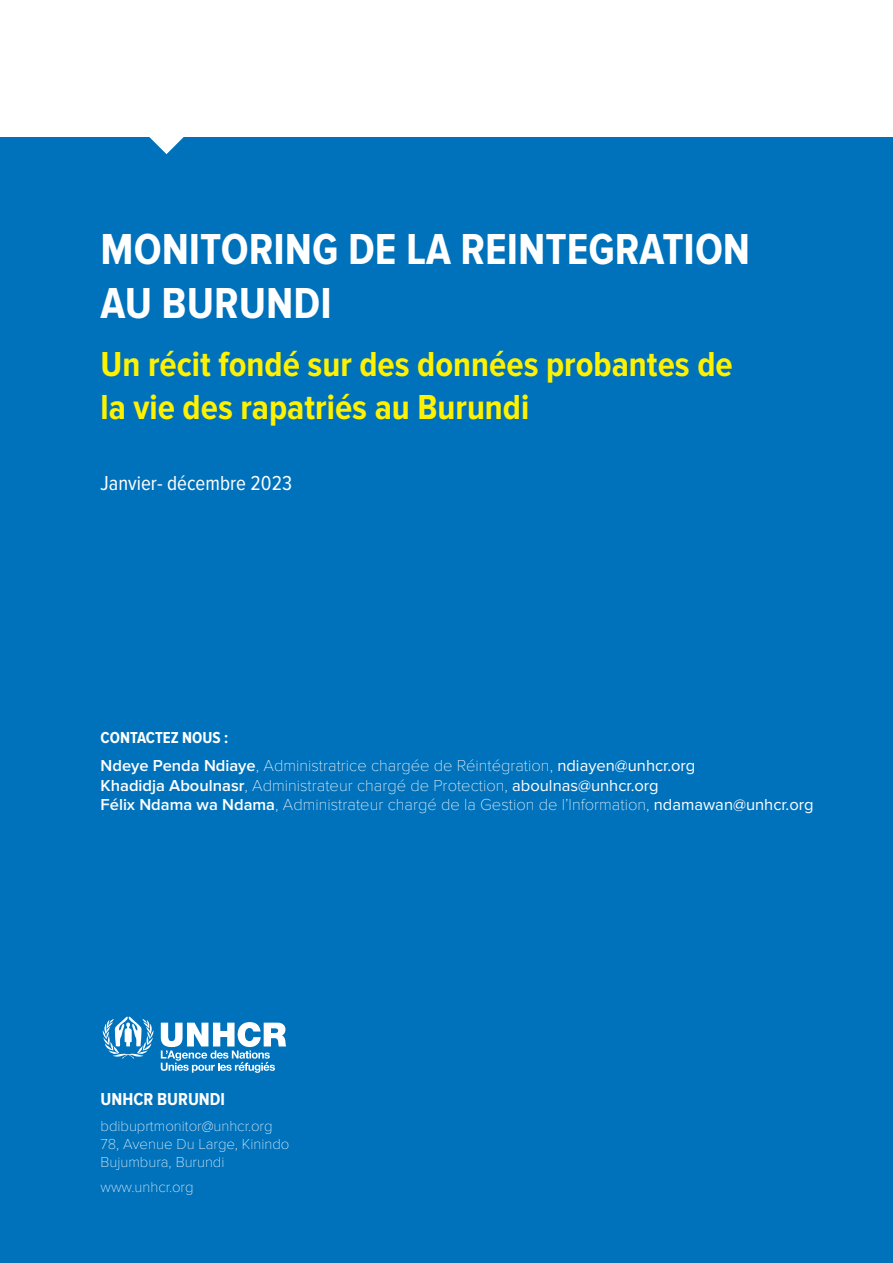
<style>
.page{position:relative;width:893px;height:1263px;background:#fff}
.page>*{position:absolute;margin:0;border:0;box-sizing:border-box;transform-origin:0 0}
.t1{font:700 45px/54px "Proxima Nova Cond";color:#fff}
.t2{font:700 36px/43.2px "Proxima Nova Cond";color:#fff200}
.t3{font:21px "Proxima Nova Cond";color:#fff}
.t4{font:700 18px "Proxima Nova Cond";color:#fff}
.t5{font:100 16.5px/19.8px "Proxima Nova T";color:#fff}
.t6{font:700 16.5px "Proxima Nova Cond";color:#fff}
.t7{font:100 15px/18px "Proxima Nova T";color:#fff}
.s1{font-family:"Proxima Nova";font-weight:600}
.s2{font-family:"Proxima Nova";font-weight:400}
</style>
<div class="page">
<div style="left:0;top:138px;width:893px;height:1125px;background:#0072bc"></div>
<svg style="left:102px;top:1016px;width:52px;height:43px"></svg>
<svg style="left:161px;top:1022px;width:125px;height:51px"></svg>
<svg style="left:118px;top:137px;width:80px;height:17px"></svg>
<h1 class="t1" style="left:101px;top:223px;width:651px">MONITORING DE LA REINTEGRATION<br>AU BURUNDI</h1>
<h2 class="t2" style="left:101px;top:344px;width:634px">Un récit fondé sur des données probantes de la vie des rapatriés au Burundi</h2>
<p class="t3" style="left:101px;top:473px;width:193px">Janvier- décembre 2023</p>
<p class="t6" style="left:101px;top:729px;width:129px">CONTACTEZ NOUS :</p>
<p class="t5" style="left:101px;top:755px;width:715px"><span class="s1">Ndeye Penda Ndiaye</span>, Administratrice chargée de Réintégration, <span class="s2">ndiayen@unhcr.org<br></span><span class="s1">Khadidja Aboulnasr</span>, Administrateur chargé de Protection, <span class="s2">aboulnas@unhcr.org<br></span><span class="s1">Félix Ndama wa Ndama</span>, Administrateur chargé de la Gestion de l’Information, <span class="s2">ndamawan@unhcr.org</span></p>
<p class="t4" style="left:101px;top:1089px;width:126px">UNHCR BURUNDI</p>
<p class="t7" style="left:101px;top:1117px;width:190px">bdibuprtmonitor@unhcr.org<br>78, Avenue Du Large, Kinindo<br>Bujumbura, Burundi</p>
<p class="t7" style="left:101px;top:1178px;width:95px">www.unhcr.org</p>
</div>
